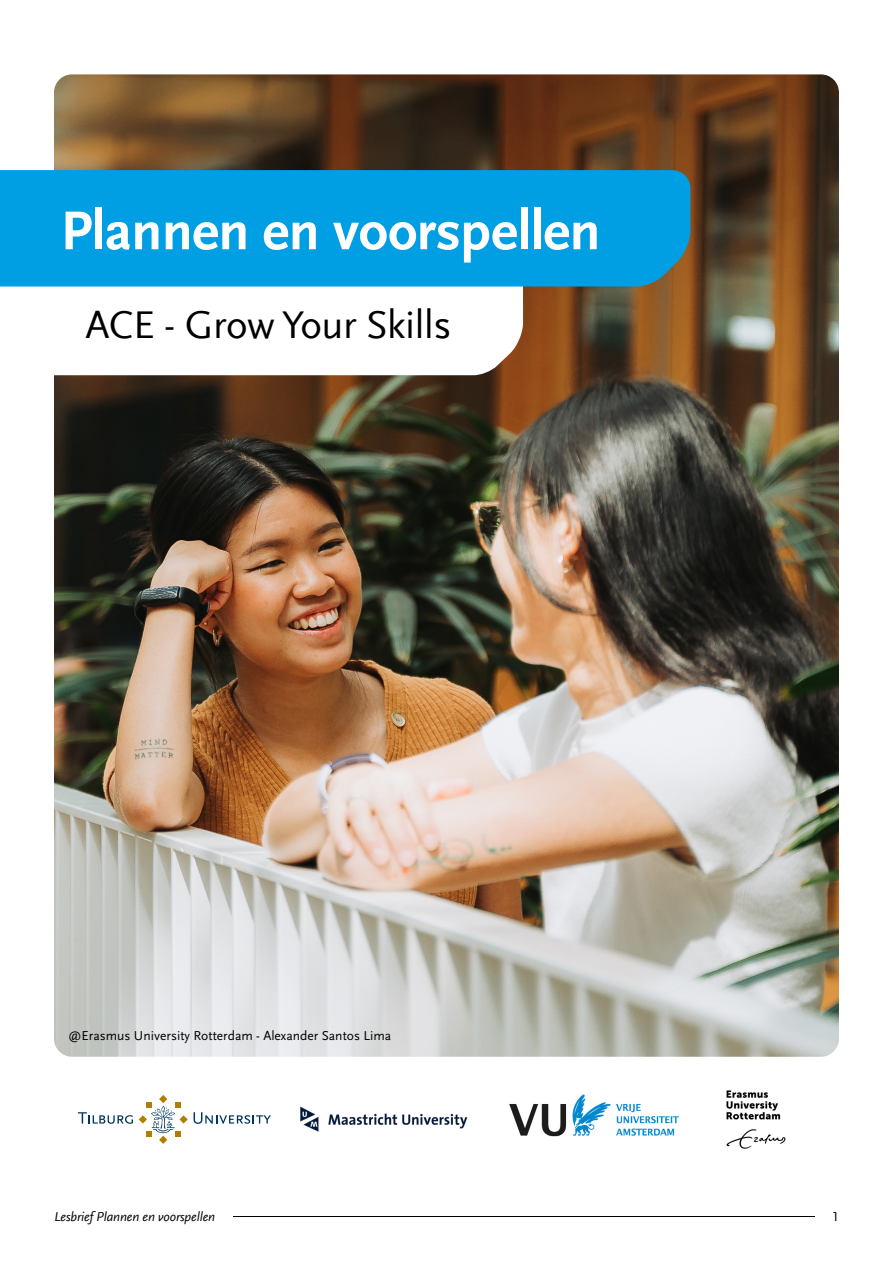
<style>
.page{position:relative;width:893px;height:1263px;background:#fff}
.page>*{position:absolute;margin:0;border:0;box-sizing:border-box;transform-origin:0 0}
.t1{font:700 57px "Scala Sans Offc";letter-spacing:-.01em;color:#fff}
.t2{font:40.5px "Scala Sans Offc";letter-spacing:-.01em;color:#000}
.t3{font:13.5px "Scala Sans";color:#000}
.t4{font:italic 13.5px "Scala Sans Offc";letter-spacing:-.01em;color:#000}
.t5{font:13.5px "Scala Sans Offc";color:#000}
</style>
<div class="page">
<hr style="left:181px;top:1215px;width:634px;height:1px;background:#000">
<div style="left:54px;top:1209px;width:178px;height:15px;background:#fff"></div>
<img style="left:54px;top:74px;width:785px;height:983px">
<svg style="left:139px;top:1095px;width:49px;height:49px"></svg>
<svg style="left:78px;top:1112px;width:55px;height:12px"></svg>
<svg style="left:194px;top:1112px;width:77px;height:12px"></svg>
<img style="left:726px;top:1090px;width:60px;height:59px">
<img style="left:300px;top:1106px;width:168px;height:26px">
<svg style="left:54px;top:287px;width:469px;height:88px"></svg>
<img style="left:509px;top:1094px;width:170px;height:43px">
<div style="left:0;top:170px;width:690px;height:117px;background:#009fe3"></div>
<h1 class="t1" style="left:60px;top:199px;width:542px">Plannen en voorspellen</h1>
<h2 class="t2" style="left:85px;top:303px;width:367px">ACE - Grow Your Skills</h2>
<p class="t3" style="left:68px;top:1028px;width:325px">@Erasmus University Rotterdam - Alexander Santos Lima</p>
<p class="t4" style="left:54px;top:1210px;width:163px">Lesbrief Plannen en voorspellen</p>
<p class="t5" style="left:832px;top:1210px;width:8px">1</p>
</div>
